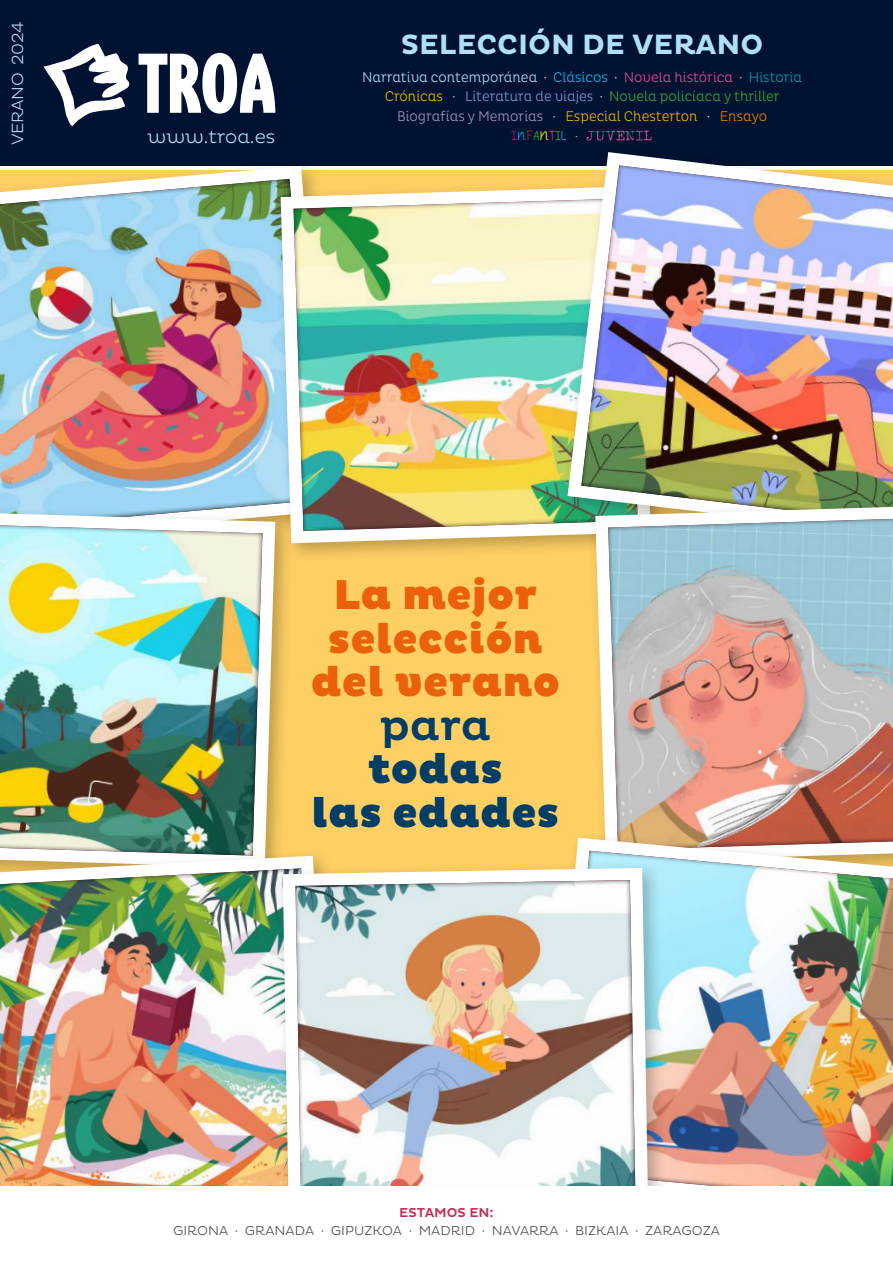
<style>
.page{position:relative;width:893px;height:1263px;background:#fff}
.page>*{position:absolute;margin:0;border:0;box-sizing:border-box;transform-origin:0 0}
.t1{font:900 42.3px/43.5px "Pluto";color:#eb600a;text-align:center}
.t2{font:900 42.3px/43.5px "Pluto";color:#003e67;text-align:center}
.t3{font:500 42.3px "Pluto";color:#003e67}
.t4{font:700 28.35px "Pluto";color:#afdff9}
.t5{font:300 18.15px "Pluto";color:#afdff9}
.t6{font:300 16.5px "Pluto";letter-spacing:-.02em;color:#afdff9}
.t7{font:300 14.25px/19.5px "Pluto Cond";color:#afdff9;text-align:center}
.t8{font:14.25px "Albertsthal Typewriter";color:#ea5297}
.t9{font:300 13.2px "Pluto";color:#4a4a49}
.t10{font:500 13.2px "Pluto";color:#c82b55}
.s1{color:#0bbbef}
.s2{color:#ea4893}
.s3{color:#009cb1}
.s4{color:#fab600}
.s5{color:#7b96cd}
.s6{color:#35a936}
.s7{color:#a790c4}
.s8{color:#f9b000}
.s9{color:#f07f00}
.s10{font-family:"Hawkes Script";font-size:17.1px;color:#e6007d}
.s11{font-family:"Hawkes Script";font-size:17.1px;color:#009fe3}
.s12{font-family:"Hawkes Script";font-size:17.1px;color:#cd1719}
.s13{font-family:"Hawkes Script";font-size:17.1px;color:#3fa535}
.s14{font-family:"Hawkes Script";font-size:17.1px;color:#ffed00}
.s15{font-family:"Hawkes Script";font-size:17.1px;color:#da4d54}
.s16{font-family:"Pluto";font-weight:300;font-size:11.55px;color:#afdff9}
</style>
<div class="page">
<div style="left:0;top:0;width:893px;height:166px;background:#001231"></div>
<svg style="left:44px;top:44px;width:86px;height:82px"></svg>
<svg style="left:139px;top:53px;width:136px;height:61px"></svg>
<div style="left:0;top:170px;width:893px;height:1016px;background:#fecf63"></div>
<div style="left:0;top:158px;width:351px;height:404px;background:#000;opacity:.26"></div>
<img style="left:0;top:168px;width:330px;height:335px">
<div style="left:273px;top:178px;width:398px;height:385px;background:#000;opacity:.26"></div>
<svg style="left:281px;top:186px;width:279px;height:357px"></svg>
<img style="left:278px;top:189px;width:282px;height:343px">
<div style="left:560px;top:145px;width:333px;height:413px;background:#000;opacity:.26"></div>
<img style="left:566px;top:154px;width:327px;height:373px">
<div style="left:587px;top:497px;width:306px;height:385px;background:#000;opacity:.26"></div>
<svg style="left:593px;top:507px;width:300px;height:323px;background:#c6b6af"></svg>
<div style="left:0;top:503px;width:295px;height:385px;background:#000;opacity:.26"></div>
<img style="left:0;top:513px;width:275px;height:335px">
<div style="left:0;top:848px;width:351px;height:392px;background:#000;opacity:.26"></div>
<img style="left:0;top:858px;width:330px;height:328px">
<div style="left:539px;top:830px;width:354px;height:405px;background:#000;opacity:.26"></div>
<img style="left:545px;top:840px;width:348px;height:346px">
<div style="left:275px;top:860px;width:393px;height:381px;background:#000;opacity:.26"></div>
<img style="left:281px;top:870px;width:367px;height:316px">
<div style="left:0;top:1186px;width:893px;height:77px;background:#fff"></div>
<p class="t6" style="left:8px;top:145px;width:126px;rotate:-90deg">VERANO 2024</p>
<h2 class="t4" style="left:401px;top:28px;width:364px">SELECCIÓN DE VERANO</h2>
<p class="t7" style="left:362px;top:67px;width:441px">Narrativa contemporánea · <span class="s1">Clásicos</span> · <span class="s2">Novela histórica</span> · <span class="s3">Historia<br></span><span class="s4">Crónicas</span> · <span class="s5">Literatura de viajes</span> · <span class="s6">Novela policíaca y thriller<br></span><span class="s7">Biografías y Memorias</span> · <span class="s8">Especial Chesterton</span> · <span class="s9">Ensayo</span></p>
<p class="t5" style="left:148px;top:126px;width:129px">www.troa.es</p>
<p class="t8" style="left:511px;top:127px;width:143px"><span class="s10">I</span><span class="s11">N</span><span class="s12">F</span><span class="s13">A</span><span class="s14">N</span><span class="s15">T</span><span class="s13">I</span><span class="s11">L</span> <span class="s16">·</span> JUVENIL</p>
<h1 class="t1" style="left:311px;top:574px;width:251px">La mejor selección del verano</h1>
<h1 class="t3" style="left:380px;top:701px;width:113px">para</h1>
<h1 class="t2" style="left:311px;top:749px;width:249px">todas<br>las edades</h1>
<p class="t10" style="left:399px;top:1204px;width:96px">ESTAMOS EN:</p>
<p class="t9" style="left:173px;top:1223px;width:548px">GIRONA · GRANADA · GIPUZKOA · MADRID · NAVARRA · BIZKAIA · ZARAGOZA</p>
</div>
